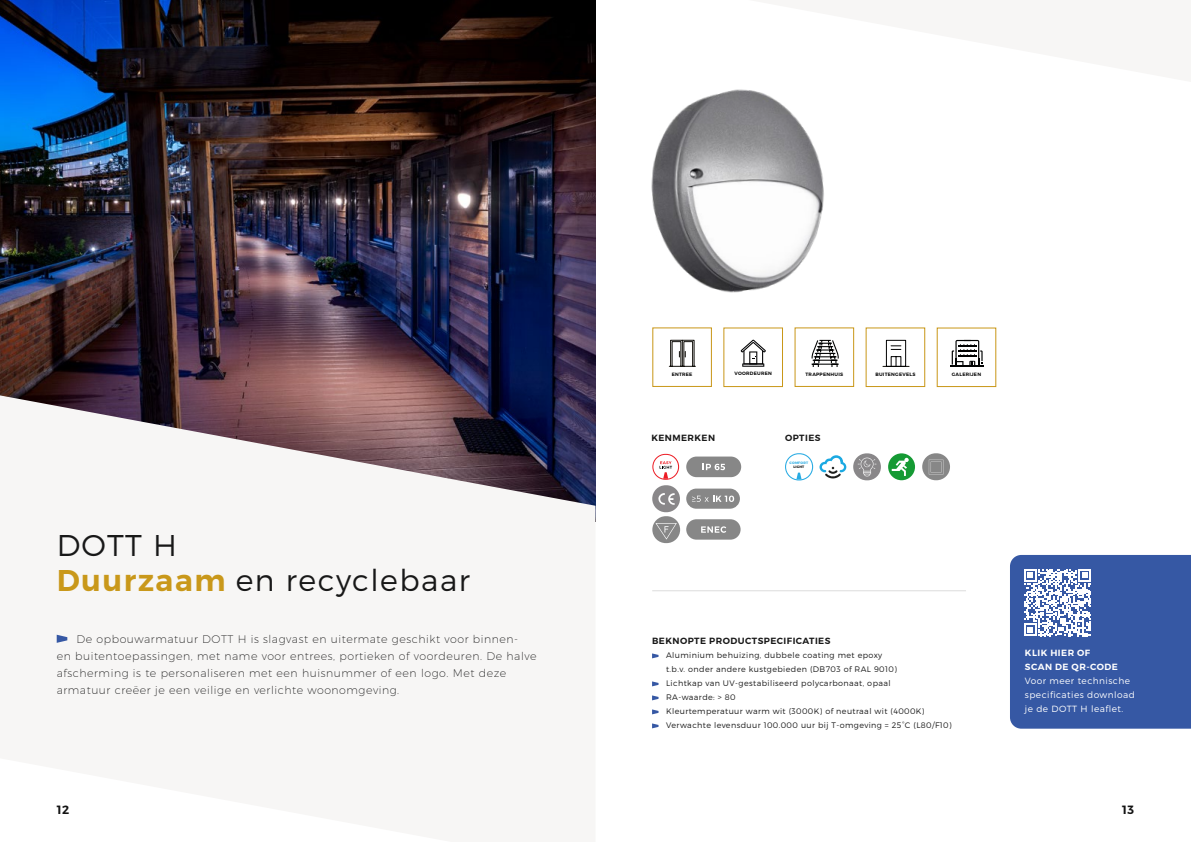
<style>
.page{position:relative;width:1191px;height:842px;background:#fff}
.page>*{position:absolute;margin:0;border:0;box-sizing:border-box;transform-origin:0 0}
.t1{font:30px/35px "Trueno Lt";letter-spacing:.05em;color:#181818}
.t2{font:12px "Trueno S Bd";color:#131313}
.t3{font:11px/17px "Trueno Ult Lt";letter-spacing:.05em;color:#181818}
.t4{font:9px/14px "Trueno Lt";letter-spacing:.05em;color:#fff}
.t5{font:9px "Trueno S Bd";letter-spacing:.05em;color:#181818}
.t6{font:9px/14px "Trueno S Bd";letter-spacing:.05em;color:#fff}
.t7{font:8px/14px "Trueno Lt";letter-spacing:.05em;color:#181818}
.t8{font:4.7px "Trueno S Bd";letter-spacing:.05em;color:#000}
.t9{font:3.4px "Trueno Bd";letter-spacing:.05em;color:#28abe3}
.t10{font:3.4px "Trueno Bd";letter-spacing:.05em;color:#010202}
.s1{font-family:"Trueno S Bd";color:#c9981a}
</style>
<div class="page">
<img style="left:0;top:0;width:595px;height:395px">
<svg style="left:0;top:395px;width:595px;height:248px;fill:#f7f6f5"></svg>
<svg style="left:652px;top:454px;width:27px;height:26px"></svg>
<div style="left:686px;top:457px;width:55px;height:20px;background:#878787;border-radius:10px"></div>
<svg style="left:702px;top:464px;width:23px;height:6px"></svg>
<div style="left:686px;top:489px;width:54px;height:20px;background:#878787;border-radius:10px"></div>
<svg style="left:692px;top:496px;width:42px;height:6px"></svg>
<div style="left:652px;top:485px;width:28px;height:27px;background:#898789;border-radius:13px"></div>
<svg style="left:658px;top:493px;width:16px;height:12px"></svg>
<div style="left:652px;top:516px;width:28px;height:27px;background:#878787;border-radius:13px"></div>
<svg style="left:655px;top:523px;width:22px;height:17px"></svg>
<div style="left:686px;top:519px;width:54px;height:21px;background:#878787;border-radius:10px"></div>
<svg style="left:701px;top:526px;width:25px;height:7px"></svg>
<svg style="left:1010px;top:555px;width:181px;height:174px;background:#4867ac"></svg>
<svg style="left:668px;top:339px;width:28px;height:28px"></svg>
<div style="left:652px;top:328px;width:60px;height:59px;border:1px solid #c99718"></div>
<svg style="left:740px;top:340px;width:26px;height:27px"></svg>
<div style="left:723px;top:328px;width:60px;height:59px;border:1px solid #c99718"></div>
<svg style="left:811px;top:339px;width:28px;height:28px"></svg>
<div style="left:794px;top:328px;width:60px;height:59px;border:1px solid #c99718"></div>
<div style="left:886px;top:340px;width:20px;height:27px;border:1px solid #000"></div>
<svg style="left:883px;top:345px;width:26px;height:22px"></svg>
<div style="left:865px;top:328px;width:60px;height:59px;border:1px solid #c99718"></div>
<hr style="left:949px;top:366px;width:34px;height:1px;background:#010202">
<svg style="left:951px;top:340px;width:31px;height:26px"></svg>
<hr style="left:652px;top:590px;width:314px;height:1px;background:#dddddc">
<svg style="left:652px;top:653px;width:6px;height:5px"></svg>
<svg style="left:652px;top:681px;width:6px;height:5px"></svg>
<svg style="left:652px;top:695px;width:6px;height:5px"></svg>
<svg style="left:652px;top:709px;width:6px;height:5px"></svg>
<svg style="left:652px;top:723px;width:6px;height:5px"></svg>
<svg style="left:785px;top:453px;width:28px;height:27px"></svg>
<svg style="left:853px;top:453px;width:28px;height:27px"></svg>
<svg style="left:857px;top:458px;width:19px;height:18px"></svg>
<div style="left:888px;top:453px;width:27px;height:27px;background:#159a34;border-radius:50%"></div>
<svg style="left:891px;top:458px;width:17px;height:18px"></svg>
<svg style="left:922px;top:453px;width:28px;height:27px"></svg>
<svg style="left:928px;top:460px;width:15px;height:14px"></svg>
<svg style="left:819px;top:455px;width:27px;height:23px"></svg>
<svg style="left:57px;top:635px;width:10px;height:8px"></svg>
<img style="left:651px;top:89px;width:173px;height:204px">
<p class="t8" style="left:671px;top:371px;width:22px">ENTREE</p>
<p class="t8" style="left:734px;top:371px;width:39px">VOORDEUREN</p>
<p class="t8" style="left:805px;top:371px;width:39px">TRAPPENHUIS</p>
<p class="t8" style="left:875px;top:371px;width:41px">BUITENGEVELS</p>
<p class="t8" style="left:952px;top:371px;width:31px">GALERIJEN</p>
<p class="t5" style="left:651px;top:432px;width:65px">KENMERKEN</p>
<p class="t5" style="left:785px;top:432px;width:37px">OPTIES</p>
<h1 class="t1" style="left:57px;top:528px;width:415px">DOTT H<br><span class="s1">Duurzaam</span> en recyclebaar</h1>
<p class="t3" style="left:57px;top:630px;width:481px;text-indent:20px">De opbouwarmatuur DOTT H is slagvast en uitermate geschikt voor binnen-<br>en buitentoepassingen, met name voor entrees, portieken of voordeuren. De halve afscherming is te personaliseren met een huisnummer of een logo. Met deze armatuur creëer je een veilige en verlichte woonomgeving.</p>
<p class="t9" style="left:789px;top:461px;width:20px">COMFORT</p>
<p class="t10" style="left:793px;top:465px;width:12px">LIGHT</p>
<p class="t5" style="left:652px;top:636px;width:180px">BEKNOPTE PRODUCTSPECIFICATIES</p>
<p class="t7" style="left:666px;top:648px;width:287px">Aluminium behuizing, dubbele coating met epoxy<br>t.b.v. onder andere kustgebieden (DB703 of RAL 9010)<br>Lichtkap van UV-gestabiliseerd polycarbonaat, opaal<br>RA-waarde: &gt; 80<br>Kleurtemperatuur warm wit (3000K) of neutraal wit (4000K)<br>Verwachte levensduur 100.000 uur bij T-omgeving = 25°C (L80/F10)</p>
<p class="t6" style="left:1025px;top:645px;width:94px">KLIK HIER OF<br>SCAN DE QR-CODE</p>
<p class="t4" style="left:1025px;top:673px;width:112px">Voor meer technische specificaties download je de DOTT H leaflet.</p>
<h2 class="t2" style="left:57px;top:802px;width:14px">12</h2>
<h2 class="t2" style="left:1122px;top:802px;width:14px">13</h2>
</div>
